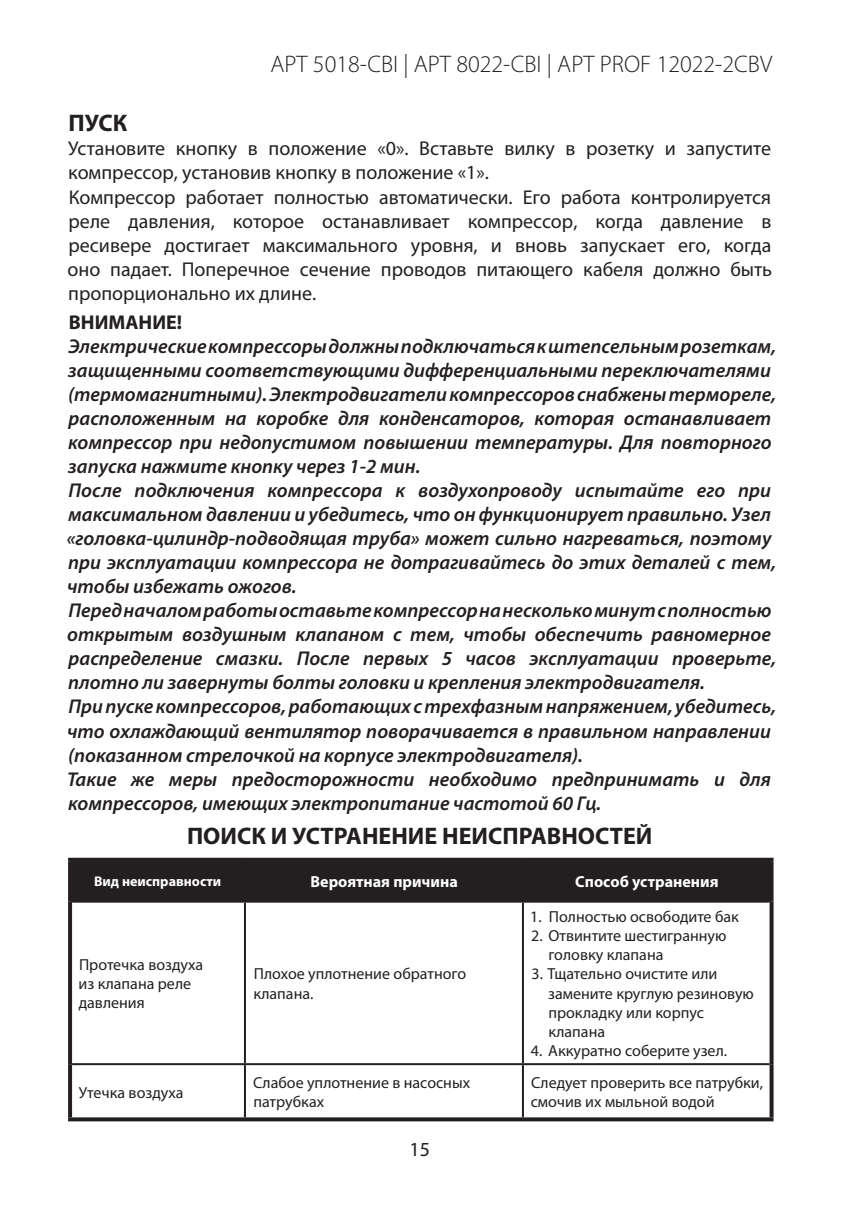
<style>
.page{position:relative;width:851px;height:1214px;background:#fff}
.page>*{position:absolute;margin:0;border:0;box-sizing:border-box;transform-origin:0 0}
.t1{font:300 24px "Myriad Pro";color:#231f20}
.t2{font:700 24px "Myriad Pro";color:#231f20}
.t3{font:italic 600 20px/24px "Myriad Pro";color:#231f20}
.t4{font:20px/24px "Myriad Pro";color:#231f20}
.t5{font:700 20px "Myriad Pro";color:#231f20}
.t6{font:16px/19.2px "Myriad Pro";color:#231f20}
.t7{font:700 16px "Myriad Pro";color:#fff}
.t8{font:700 14px "Myriad Pro";color:#fff}
</style>
<div class="page">
<div style="left:72px;top:861px;width:697px;height:39px;background:#231f20"></div>
<svg style="left:68px;top:901px;width:4px;height:162px"></svg>
<svg style="left:769px;top:901px;width:4px;height:162px"></svg>
<svg style="left:68px;top:1063px;width:4px;height:54px"></svg>
<svg style="left:769px;top:1063px;width:4px;height:54px"></svg>
<svg style="left:68px;top:857px;width:177px;height:4px"></svg>
<svg style="left:68px;top:861px;width:4px;height:40px"></svg>
<svg style="left:245px;top:857px;width:278px;height:4px"></svg>
<svg style="left:523px;top:857px;width:250px;height:4px"></svg>
<hr style="left:769px;top:861px;width:4px;height:40px;background:#231f20">
<hr style="left:244px;top:902px;width:2px;height:160px;background:#231f20">
<hr style="left:522px;top:902px;width:2px;height:160px;background:#231f20">
<hr style="left:72px;top:1062px;width:173px;height:2px;background:#231f20">
<hr style="left:245px;top:1062px;width:278px;height:2px;background:#231f20">
<hr style="left:244px;top:1064px;width:2px;height:53px;background:#231f20">
<hr style="left:523px;top:1062px;width:246px;height:2px;background:#231f20">
<hr style="left:522px;top:1064px;width:2px;height:53px;background:#231f20">
<hr style="left:244px;top:861px;width:2px;height:39px;background:#231f20">
<hr style="left:522px;top:861px;width:2px;height:39px;background:#231f20">
<hr style="left:72px;top:900px;width:173px;height:2px;background:#231f20">
<hr style="left:245px;top:900px;width:278px;height:2px;background:#231f20">
<hr style="left:523px;top:900px;width:246px;height:2px;background:#231f20">
<svg style="left:68px;top:1117px;width:177px;height:4px"></svg>
<svg style="left:245px;top:1117px;width:278px;height:4px"></svg>
<svg style="left:523px;top:1117px;width:250px;height:4px"></svg>
<p class="t1" style="left:270px;top:49px;width:503px">APT 5018-CBI | APT 8022-CBI | APT PROF 12022-2CBV</p>
<p class="t2" style="left:69px;top:108px;width:60px">ПУСК</p>
<p class="t4" style="left:67px;top:136px;width:706px">Установите кнопку в положение «0». Вставьте вилку в розетку и запустите компрессор, установив кнопку в положение «1».<br>Компрессор работает полностью автоматически. Его работа контролируется реле давления, которое останавливает компрессор, когда давление в ресивере достигает максимального уровня, и вновь запускает его, когда оно падает. Поперечное сечение проводов питающего кабеля должно быть пропорционально их длине.</p>
<p class="t5" style="left:69px;top:309px;width:115px">ВНИМАНИЕ!</p>
<p class="t3" style="left:67px;top:334px;width:710px">Электрические компрессоры должны подключаться к штепсельным розеткам, защищенными соответствующими дифференциальными переключателями (термомагнитными). Электродвигатели компрессоров снабжены термореле, расположенным на коробке для конденсаторов, которая останавливает компрессор при недопустимом повышении температуры. Для повторного запуска нажмите кнопку через 1-2 мин.<br>После подключения компрессора к воздухопроводу испытайте его при максимальном давлении и убедитесь, что он функционирует правильно. Узел «головка-цилиндр-подводящая труба» может сильно нагреваться, поэтому при эксплуатации компрессора не дотрагивайтесь до этих деталей с тем, чтобы избежать ожогов.<br>Перед началом работы оставьте компрессор на несколько минут с полностью открытым воздушным клапаном с тем, чтобы обеспечить равномерное распределение смазки. После первых 5 часов эксплуатации проверьте, плотно ли завернуты болты головки и крепления электродвигателя.<br>При пуске компрессоров, работающих с трехфазным напряжением, убедитесь, что охлаждающий вентилятор поворачивается в правильном направлении (показанном стрелочкой на корпусе электродвигателя).<br>Такие же меры предосторожности необходимо предпринимать и для компрессоров, имеющих электропитание частотой 60 Гц.</p>
<p class="t2" style="left:187px;top:820px;width:467px">ПОИСК И УСТРАНЕНИЕ НЕИСПРАВНОСТЕЙ</p>
<p class="t8" style="left:94px;top:872px;width:129px">Вид неисправности</p>
<p class="t7" style="left:310px;top:870px;width:149px">Вероятная причина</p>
<p class="t7" style="left:575px;top:870px;width:145px">Способ устранения</p>
<p class="t6" style="left:78px;top:954px;width:126px">Протечка воздуха из клапана реле давления</p>
<p class="t6" style="left:253px;top:963px;width:214px">Плохое уплотнение обратного клапана.</p>
<p class="t6" style="left:530px;top:906px;width:210px">1. Полностью освободите бак</p>
<p class="t6" style="left:548px;top:925px;width:179px;text-indent:-17px">2. Отвинтите шестигранную головку клапана</p>
<p class="t6" style="left:548px;top:963px;width:207px;text-indent:-17px">3. Тщательно очистите или замените круглую резиновую прокладку или корпус клапана</p>
<p class="t6" style="left:530px;top:1040px;width:198px">4. Аккуратно соберите узел.</p>
<p class="t6" style="left:79px;top:1082px;width:106px">Утечка воздуха</p>
<p class="t6" style="left:253px;top:1072px;width:218px">Слабое уплотнение в насосных патрубках</p>
<p class="t6" style="left:530px;top:1072px;width:234px">Следует проверить все патрубки, смочив их мыльной водой</p>
<p class="t4" style="left:409px;top:1137px;width:22px">15</p>
</div>
